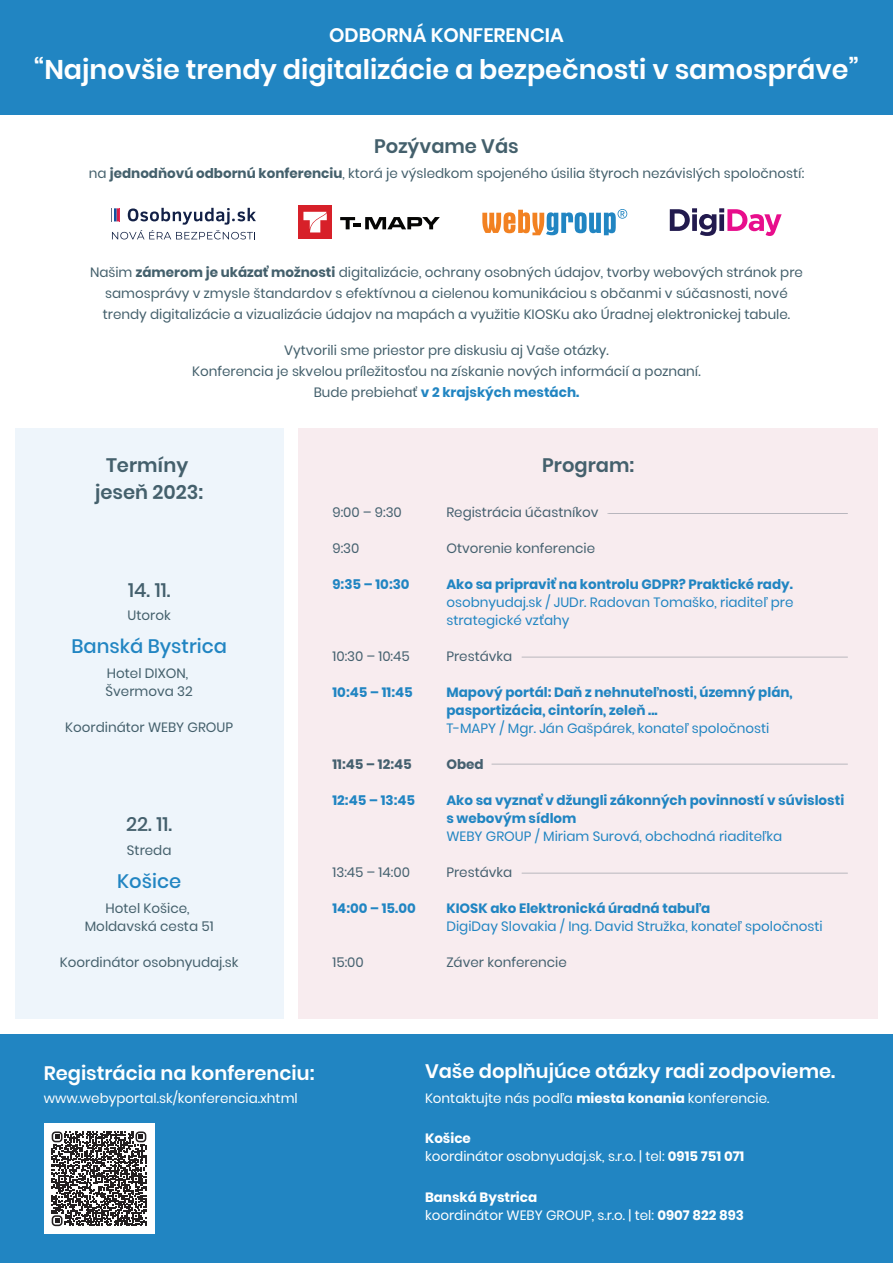
<style>
.page{position:relative;width:893px;height:1263px;background:#fff}
.page>*{position:absolute;margin:0;border:0;box-sizing:border-box;transform-origin:0 0}
.t1{font:600 27px "Poppins";color:#fff}
.t2{font:600 19.5px "Poppins";color:#fff}
.t3{font:600 19.5px "Poppins";color:#44606c}
.t4{font:500 19.5px "Poppins";color:#2185c2}
.t5{font:500 19.5px "Poppins";color:#44606d}
.t6{font:13.5px/21px "Poppins";color:#44606c;text-align:center}
.t7{font:700 13.5px/18px "Poppins";color:#2185c2}
.t8{font:13.5px/18px "Poppins";color:#2185c2}
.t9{font:13.5px/18px "Poppins";color:#fff}
.t10{font:13.5px "Poppins";color:#45616f}
.t11{font:13.5px "Poppins";color:#45606d}
.t12{font:13.5px "Poppins";color:#45606f}
.t13{font:700 13.5px "Poppins";color:#45606f}
.s1{font-weight:700}
.s2{font-weight:700;color:#2185c2}
</style>
<div class="page">
<div style="left:15px;top:428px;width:268px;height:591px;background:#eef5fb"></div>
<div style="left:0;top:1034px;width:893px;height:229px;background:#2185c2"></div>
<div style="left:0;top:0;width:893px;height:114px;background:#2185c2"></div>
<div style="left:298px;top:428px;width:580px;height:591px;background:#f8ecef"></div>
<hr style="left:522px;top:657px;width:326px;height:1px;background:#a3a5ad">
<hr style="left:522px;top:873px;width:326px;height:1px;background:#a3a5ad">
<hr style="left:491px;top:764px;width:357px;height:1px;background:#a3a5ad">
<svg style="left:607px;top:513px;width:241px;height:1px"></svg>
<div style="left:44px;top:1123px;width:111px;height:111px;background:#fff"></div>
<svg style="left:52px;top:1131px;width:94px;height:95px"></svg>
<div style="left:298px;top:205px;width:34px;height:34px;background:#d72029"></div>
<svg style="left:303px;top:212px;width:24px;height:20px"></svg>
<svg style="left:340px;top:217px;width:100px;height:12px"></svg>
<svg style="left:482px;top:209px;width:145px;height:26px"></svg>
<svg style="left:670px;top:208px;width:112px;height:28px"></svg>
<svg style="left:111px;top:208px;width:145px;height:31px"></svg>
<h2 class="t2" style="left:329px;top:24px;width:236px">ODBORNÁ KONFERENCIA</h2>
<h1 class="t1" style="left:34px;top:54px;width:827px">“Najnovšie trendy digitalizácie a bezpečnosti v samospráve”</h1>
<h2 class="t3" style="left:374px;top:134px;width:146px">Pozývame Vás</h2>
<p class="t6" style="left:89px;top:163px;width:717px">na <span class="s1">jednodňovú odbornú konferenciu</span>, ktorá je výsledkom spojeného úsilia štyroch nezávislých spoločností:</p>
<p class="t6" style="left:90px;top:262px;width:714px">Našim <span class="s1">zámerom je ukázať možnosti</span> digitalizácie, ochrany osobných údajov, tvorby webových stránok pre samosprávy v zmysle štandardov s efektívnou a cielenou komunikáciou s občanmi v súčasnosti, nové trendy digitalizácie a vizualizácie údajov na mapách a využitie KIOSKu ako Úradnej elektronickej tabule.</p>
<p class="t6" style="left:192px;top:340px;width:510px">Vytvorili sme priestor pre diskusiu aj Vaše otázky.<br>Konferencia je skvelou príležitosťou na získanie nových informácií a poznaní.<br>Bude prebiehať <span class="s2">v 2 krajských mestách.</span></p>
<h2 class="t3" style="left:106px;top:454px;width:84px">Termíny</h2>
<h2 class="t3" style="left:542px;top:454px;width:93px">Program:</h2>
<h2 class="t3" style="left:95px;top:481px;width:110px">jeseň 2023:</h2>
<p class="t11" style="left:446px;top:504px;width:154px">Registrácia účastníkov</p>
<p class="t10" style="left:332px;top:504px;width:71px">9:00 – 9:30</p>
<p class="t10" style="left:332px;top:540px;width:29px">9:30</p>
<p class="t7" style="left:332px;top:575px;width:79px">9:35 – 10:30</p>
<p class="t10" style="left:446px;top:540px;width:150px">Otvorenie konferencie</p>
<p class="t7" style="left:446px;top:575px;width:348px">Ako sa pripraviť na kontrolu GDPR? Praktické rady.</p>
<p class="t8" style="left:446px;top:593px;width:349px">osobnyudaj.sk / JUDr. Radovan Tomaško, riaditeľ pre strategické vzťahy</p>
<p class="t12" style="left:446px;top:648px;width:67px">Prestávka</p>
<p class="t7" style="left:446px;top:683px;width:348px">Mapový portál: Daň z nehnuteľnosti, územný plán, pasportizácia, cintorín, zeleň ...</p>
<p class="t8" style="left:446px;top:719px;width:325px">T-MAPY / Mgr. Ján Gašpárek, konateľ spoločnosti</p>
<p class="t13" style="left:446px;top:756px;width:39px">Obed</p>
<p class="t7" style="left:446px;top:791px;width:399px">Ako sa vyznať v džungli zákonných povinností v súvislosti s webovým sídlom</p>
<p class="t8" style="left:446px;top:827px;width:337px">WEBY GROUP / Miriam Surová, obchodná riaditeľka</p>
<p class="t12" style="left:446px;top:864px;width:67px">Prestávka</p>
<p class="t7" style="left:446px;top:899px;width:266px">KIOSK ako Elektronická úradná tabuľa</p>
<p class="t8" style="left:446px;top:917px;width:378px">DigiDay Slovakia / Ing. David Stružka, konateľ spoločnosti</p>
<p class="t10" style="left:446px;top:954px;width:122px">Záver konferencie</p>
<h2 class="t5" style="left:128px;top:578px;width:44px">14. 11.</h2>
<p class="t6" style="left:128px;top:605px;width:45px">Utorok</p>
<h2 class="t4" style="left:72px;top:635px;width:157px">Banská Bystrica</h2>
<p class="t10" style="left:332px;top:648px;width:79px">10:30 – 10:45</p>
<p class="t7" style="left:332px;top:683px;width:82px">10:45 – 11:45</p>
<p class="t6" style="left:106px;top:664px;width:89px;line-height:18px;text-align:left">Hotel DIXON,<br>Švermova 32</p>
<p class="t6" style="left:65px;top:717px;width:169px">Koordinátor WEBY GROUP</p>
<p class="t13" style="left:332px;top:756px;width:81px">11:45 – 12:45</p>
<p class="t7" style="left:332px;top:791px;width:84px">12:45 – 13:45</p>
<h2 class="t5" style="left:126px;top:813px;width:48px">22. 11.</h2>
<p class="t6" style="left:127px;top:840px;width:46px">Streda</p>
<p class="t10" style="left:332px;top:864px;width:79px">13:45 – 14:00</p>
<p class="t7" style="left:332px;top:899px;width:85px">14:00 – 15.00</p>
<h2 class="t4" style="left:117px;top:870px;width:65px">Košice</h2>
<p class="t6" style="left:85px;top:899px;width:130px;line-height:18px">Hotel Košice,<br>Moldavská cesta 51</p>
<p class="t6" style="left:60px;top:952px;width:180px">Koordinátor osobnyudaj.sk</p>
<p class="t10" style="left:332px;top:954px;width:33px">15:00</p>
<h2 class="t2" style="left:44px;top:1062px;width:272px">Registrácia na konferenciu:</h2>
<p class="t9" style="left:44px;top:1090px;width:256px">www.webyportal.sk/konferencia.xhtml</p>
<h2 class="t2" style="left:425px;top:1059px;width:412px">Vaše doplňujúce otázky radi zodpovieme.</h2>
<p class="t9" style="left:425px;top:1089px;width:346px">Kontaktujte nás podľa <span class="s1">miesta konania</span> konferencie.</p>
<p class="t9" style="left:425px;top:1129px;width:321px"><span class="s1">Košice<br></span>koordinátor osobnyudaj.sk, s.r.o. | tel: <span class="s1">0915 751 071</span></p>
<p class="t9" style="left:425px;top:1188px;width:321px"><span class="s1">Banská Bystrica<br></span>koordinátor WEBY GROUP, s.r.o. | tel: <span class="s1">0907 822 893</span></p>
</div>
